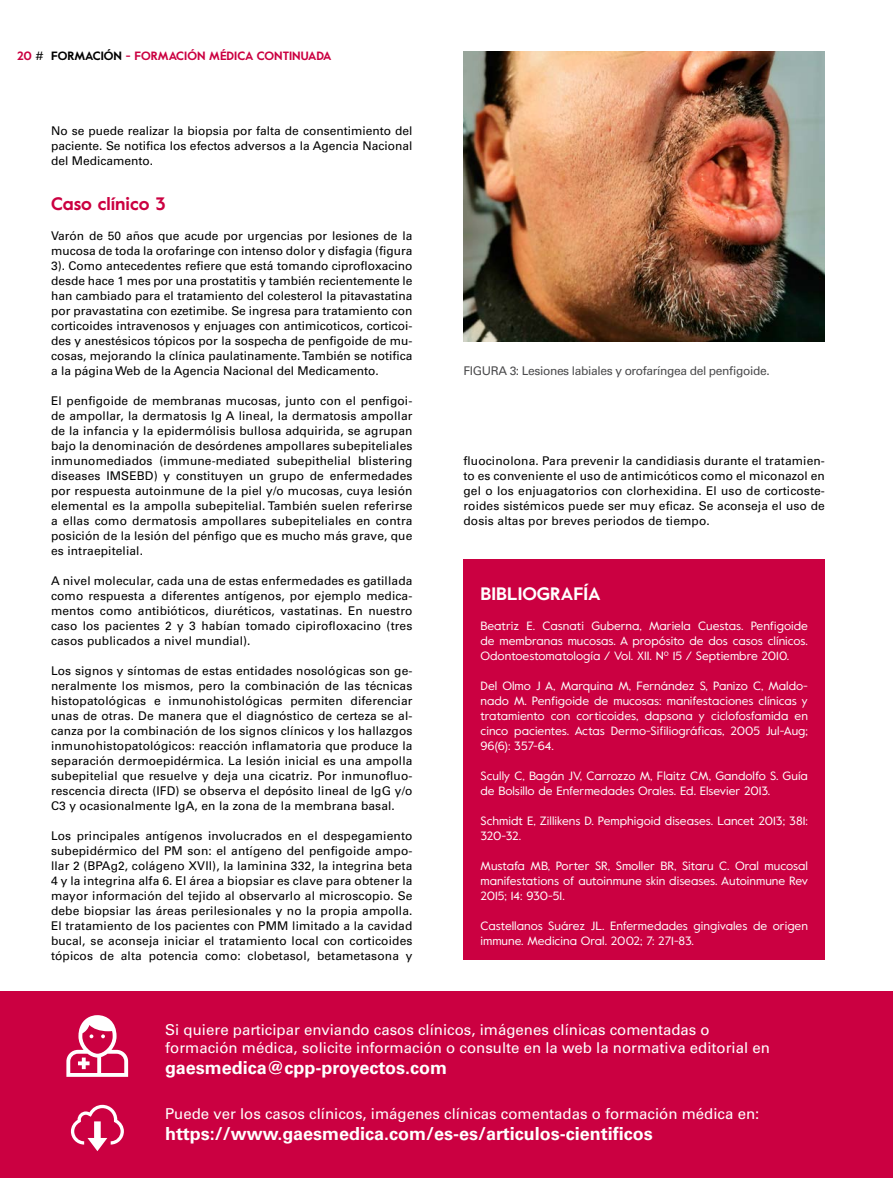
<style>
.page{position:relative;width:893px;height:1178px;background:#fff}
.page>*{position:absolute;margin:0;border:0;box-sizing:border-box;transform-origin:0 0}
.t1{font:700 18px "Univers LT Std";color:#fff}
.t2{font:700 18px "Value";color:#cb0041}
.t3{font:700 18px "Value";color:#fff}
.t4{font:15px/18px "Univers LT Std";color:#fff}
.t5{font:12px/15px "Univers LT Std";letter-spacing:.01em;color:#000;text-align:justify}
.t6{font:12px/15px "Value";color:#fff;text-align:justify}
.t7{font:12px "Univers LT Std";letter-spacing:-.03em;color:#4b4b4d}
.t8{font:700 12px "Value";color:#cb0041}
.s1{font-weight:400;color:#000}
.s2{color:#000}
</style>
<div class="page">
<div style="left:463px;top:559px;width:362px;height:401px;background:#cb0041"></div>
<img style="left:463px;top:51px;width:362px;height:290px">
<div style="left:0;top:991px;width:893px;height:187px;background:#cb0041"></div>
<svg style="left:66px;top:1015px;width:62px;height:62px"></svg>
<svg style="left:71px;top:1105px;width:53px;height:46px"></svg>
<p class="t8" style="left:17px;top:47px;width:28px">20 <span class="s1">#</span></p>
<p class="t8" style="left:51px;top:47px;width:282px"><span class="s2">FORMACIÓN</span> - FORMACIÓN MÉDICA CONTINUADA</p>
<p class="t5" style="left:51px;top:123px;width:363px">No se puede realizar la biopsia por falta de consentimiento del paciente. Se notifica los efectos adversos a la Agencia Nacional del Medicamento.</p>
<h1 class="t2" style="left:51px;top:191px;width:116px">Caso clínico 3</h1>
<p class="t5" style="left:51px;top:228px;width:363px">Varón de 50 años que acude por urgencias por lesiones de la mucosa de toda la orofaringe con intenso dolor y disfagia (figura 3). Como antecedentes refiere que está tomando ciprofloxacino desde hace 1 mes por una prostatitis y también recientemente le han cambiado para el tratamiento del colesterol la pitavastatina por pravastatina con ezetimibe. Se ingresa para tratamiento con corticoides intravenosos y enjuages con antimicoticos, corticoi&shy;des y anestésicos tópicos por la sospecha de penfigoide de mu&shy;cosas, mejorando la clínica paulatinamente. También se notifica a la página Web de la Agencia Nacional del Medicamento.</p>
<p class="t5" style="left:51px;top:393px;width:363px">El penfigoide de membranas mucosas, junto con el penfigoi&shy;de ampollar, la dermatosis Ig A lineal, la dermatosis ampollar de la infancia y la epidermólisis bullosa adquirida, se agrupan bajo la denominación de desórdenes ampollares subepiteliales inmunomediados (immune-mediated subepithelial blistering diseases IMSEBD) y constituyen un grupo de enfermedades por respuesta autoinmune de la piel y/o mucosas, cuya lesión elemental es la ampolla subepitelial. También suelen referirse a ellas como dermatosis ampollares subepiteliales en contra posición de la lesión del pénfigo que es mucho más grave, que es intraepitelial.</p>
<p class="t5" style="left:51px;top:573px;width:363px">A nivel molecular, cada una de estas enfermedades es gatillada como respuesta a diferentes antígenos, por ejemplo medica&shy;mentos como antibióticos, diuréticos, vastatinas. En nuestro caso los pacientes 2 y 3 habían tomado cipirofloxacino (tres casos publicados a nivel mundial).</p>
<p class="t5" style="left:51px;top:663px;width:363px">Los signos y síntomas de estas entidades nosológicas son ge&shy;neralmente los mismos, pero la combinación de las técnicas histopatológicas e inmunohistológicas permiten diferenciar unas de otras. De manera que el diagnóstico de certeza se al&shy;canza por la combinación de los signos clínicos y los hallazgos inmunohistopatológicos: reacción inflamatoria que produce la separación dermoepidérmica. La lesión inicial es una ampolla subepitelial que resuelve y deja una cicatriz. Por inmunofluo&shy;rescencia directa (IFD) se observa el depósito lineal de IgG y/o C3 y ocasionalmente IgA, en la zona de la membrana basal.</p>
<p class="t5" style="left:51px;top:828px;width:363px">Los principales antígenos involucrados en el despegamiento subepidérmico del PM son: el antígeno del penfigoide ampo&shy;llar 2 (BPAg2, colágeno XVII), la laminina 332, la integrina beta 4 y la integrina alfa 6. El área a biopsiar es clave para obtener la mayor información del tejido al observarlo al microscopio. Se debe biopsiar las áreas perilesionales y no la propia ampolla.<br>El tratamiento de los pacientes con PMM limitado a la cavidad bucal, se aconseja iniciar el tratamiento local con corticoides tópicos de alta potencia como: clobetasol, betametasona y</p>
<p class="t7" style="left:463px;top:364px;width:308px">FIGURA 3: Lesiones labiales y orofaríngea del penfigoide.</p>
<p class="t5" style="left:463px;top:453px;width:363px">fluocinolona. Para prevenir la candidiasis durante el tratamien&shy;to es conveniente el uso de antimicóticos como el miconazol en gel o los enjuagatorios con clorhexidina. El uso de corticoste&shy;roides sistémicos puede ser muy eficaz. Se aconseja el uso de dosis altas por breves periodos de tiempo.</p>
<h1 class="t3" style="left:480px;top:581px;width:122px">BIBLIOGRAFÍA</h1>
<p class="t6" style="left:480px;top:618px;width:329px">Beatriz E. Casnati Guberna, Mariela Cuestas. Penfigoide de membranas mucosas. A propósito de dos casos clínicos.<br>Odontoestomatología / Vol. XII. Nº 15 / Septiembre 2010.</p>
<p class="t6" style="left:480px;top:678px;width:329px">Del Olmo J A, Marquina M, Fernández S, Panizo C, Maldo&shy;nado M. Penfigoide de mucosas: manifestaciones clínicas y tratamiento con corticoides, dapsona y ciclofosfamida en cinco pacientes. Actas Dermo-Sifiliográficas, 2005 Jul-Aug; 96(6): 357-64.</p>
<p class="t6" style="left:480px;top:768px;width:329px">Scully C, Bagán JV, Carrozzo M, Flaitz CM, Gandolfo S. Guía de Bolsillo de Enfermedades Orales. Ed. Elsevier 2013.</p>
<p class="t6" style="left:480px;top:813px;width:329px">Schmidt E, Zillikens D. Pemphigoid diseases. Lancet 2013; 381:<br>320-32.</p>
<p class="t6" style="left:480px;top:858px;width:329px">Mustafa MB, Porter SR, Smoller BR, Sitaru C. Oral mucosal manifestations of autoinmune skin diseases. Autoinmune Rev 2015; 14: 930-51.</p>
<p class="t6" style="left:480px;top:918px;width:329px">Castellanos Suárez JL. Enfermedades gingivales de origen immune. Medicina Oral. 2002; 7: 271-83.</p>
<p class="t4" style="left:165px;top:1020px;width:606px">Si quiere participar enviando casos clínicos, imágenes clínicas comentadas o formación médica, solicite información o consulte en la web la normativa editorial en</p>
<h1 class="t1" style="left:165px;top:1057px;width:283px">gaesmedica@cpp-proyectos.com</h1>
<p class="t4" style="left:165px;top:1104px;width:595px">Puede ver los casos clínicos, imágenes clínicas comentadas o formación médica en:</p>
<h1 class="t1" style="left:165px;top:1123px;width:489px">https://www.gaesmedica.com/es-es/articulos-cientificos</h1>
</div>
